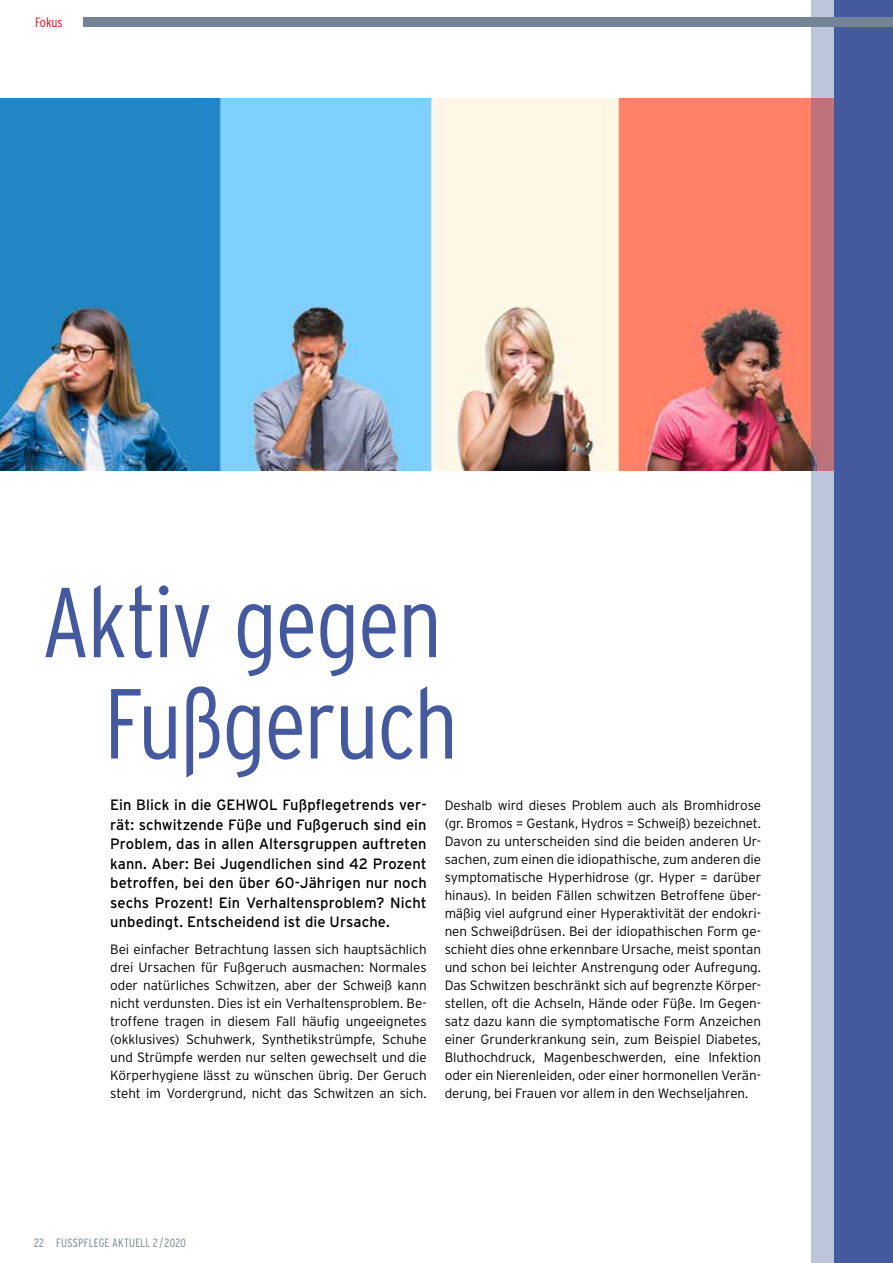
<style>
.page{position:relative;width:893px;height:1263px;background:#fff}
.page>*{position:absolute;margin:0;border:0;box-sizing:border-box;transform-origin:0 0}
.t1{font:300 99.15px/101.2px "Interstate Condensed";letter-spacing:-.02em;color:#44599e;text-align:right}
.t2{font:15px/19.5px "Interstate";letter-spacing:.005em;color:#000;text-align:justify}
.t3{font:300 13.5px/18px "Interstate";letter-spacing:-.005em;color:#000;text-align:justify}
.t4{font:300 13.5px "Interstate Condensed";letter-spacing:-.005em;color:#e30613}
.t5{font:300 12px "Interstate Condensed";letter-spacing:.015em;color:#758494}
</style>
<div class="page">
<img style="left:0;top:98px;width:811px;height:372px">
<div style="left:835px;top:0;width:58px;height:1263px;background:#44599e"></div>
<svg style="left:811px;top:0;width:24px;height:1263px;background:#b7a9bd"></svg>
<div style="left:84px;top:17px;width:809px;height:10px;background:#758494"></div>
<p class="t4" style="left:35px;top:15px;width:29px">Fokus</p>
<h1 class="t1" style="left:42px;top:571px;width:418px">Aktiv gegen<br>Fußgeruch</h1>
<p class="t2" style="left:110px;top:795px;width:318px">Ein Blick in die GEHWOL Fußpflegetrends ver&shy;rät: schwitzende Füße und Fußgeruch sind ein Problem, das in allen Altersgruppen auftreten kann. Aber: Bei Jugendlichen sind 42 Prozent betroffen, bei den über 60-Jährigen nur noch sechs Prozent! Ein Verhaltensproblem? Nicht unbedingt. Entscheidend ist die Ursache.</p>
<p class="t3" style="left:110px;top:940px;width:318px">Bei einfacher Betrachtung lassen sich hauptsächlich drei Ursachen für Fußgeruch ausmachen: Normales oder natürliches Schwitzen, aber der Schweiß kann nicht verdunsten. Dies ist ein Verhaltensproblem. Be&shy;troffene tragen in diesem Fall häufig ungeeignetes (okklusives) Schuhwerk, Synthetikstrümpfe, Schuhe und Strümpfe werden nur selten gewechselt und die Körperhygiene lässt zu wünschen übrig. Der Geruch steht im Vordergrund, nicht das Schwitzen an sich.</p>
<p class="t3" style="left:445px;top:796px;width:318px">Deshalb wird dieses Problem auch als Bromhidrose (gr. Bromos = Gestank, Hydros = Schweiß) bezeichnet.<br>Davon zu unterscheiden sind die beiden anderen Ur&shy;sachen, zum einen die idiopathische, zum anderen die symptomatische Hyperhidrose (gr. Hyper = darüber hinaus). In beiden Fällen schwitzen Betroffene über&shy;mäßig viel aufgrund einer Hyperaktivität der endokri&shy;nen Schweißdrüsen. Bei der idiopathischen Form ge&shy;schieht dies ohne erkennbare Ursache, meist spontan und schon bei leichter Anstrengung oder Aufregung.<br>Das Schwitzen beschränkt sich auf begrenzte Körper&shy;stellen, oft die Achseln, Hände oder Füße. Im Gegen&shy;satz dazu kann die symptomatische Form Anzeichen einer Grunderkrankung sein, zum Beispiel Diabetes, Bluthochdruck, Magenbeschwerden, eine Infektion oder ein Nierenleiden, oder einer hormonellen Verän&shy;derung, bei Frauen vor allem in den Wechseljahren.</p>
<p class="t5" style="left:34px;top:1236px;width:154px">22 FUSSPFLEGE AKTUELL 2/2020</p>
</div>
